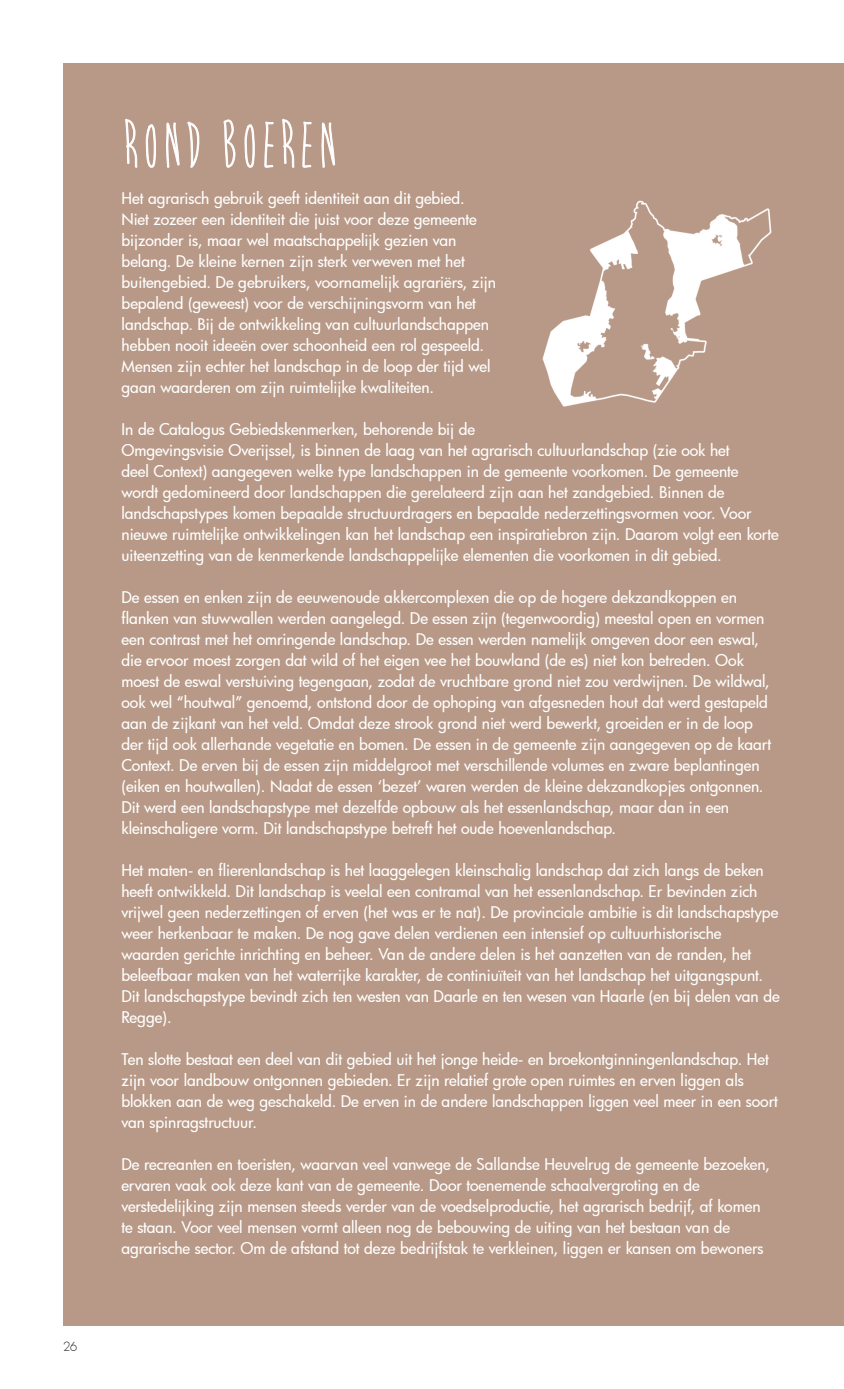
<style>
.page{position:relative;width:844px;height:1389px;background:#fff}
.page>*{position:absolute;margin:0;border:0;box-sizing:border-box;transform-origin:0 0}
.t1{font:66.5px "Brain Flower";color:#fff}
.t2{font:500 15.75px/21px "Futura";letter-spacing:-.005em;color:#fff}
.t3{font:300 12.25px "Futura";color:#231f20}
</style>
<div class="page">
<div style="left:63px;top:63px;width:780px;height:1263px;background:#b89987"></div>
<svg style="left:125px;top:118px;width:13px;height:50px"></svg>
<svg style="left:145px;top:124px;width:11px;height:44px"></svg>
<svg style="left:166px;top:122px;width:14px;height:46px"></svg>
<svg style="left:187px;top:121px;width:13px;height:47px"></svg>
<svg style="left:223px;top:119px;width:13px;height:49px"></svg>
<svg style="left:244px;top:124px;width:11px;height:44px"></svg>
<svg style="left:264px;top:121px;width:10px;height:47px"></svg>
<svg style="left:282px;top:118px;width:13px;height:50px"></svg>
<svg style="left:302px;top:121px;width:10px;height:47px"></svg>
<svg style="left:321px;top:122px;width:14px;height:46px"></svg>
<img style="left:542px;top:200px;width:230px;height:207px">
<p class="t3" style="left:63px;top:1338px;width:16px">26</p>
<h1 class="t1" style="left:122px;top:112px;width:137px">ROND BOEREN</h1>
<p class="t2" style="left:122px;top:188px;width:376px">Het agrarisch gebruik geeft identiteit aan dit gebied.<br>Niet zozeer een identiteit die juist voor deze gemeente bijzonder is, maar wel maatschappelijk gezien van belang. De kleine kernen zijn sterk verweven met het buitengebied. De gebruikers, voornamelijk agrariërs, zijn bepalend (geweest) voor de verschijningsvorm van het landschap. Bij de ontwikkeling van cultuurlandschappen hebben nooit ideeën over schoonheid een rol gespeeld.<br>Mensen zijn echter het landschap in de loop der tijd wel gaan waarderen om zijn ruimtelijke kwaliteiten.</p>
<p class="t2" style="left:121px;top:419px;width:658px">In de Catalogus Gebiedskenmerken, behorende bij de<br>Omgevingsvisie Overijssel, is binnen de laag van het agrarisch cultuurlandschap (zie ook het<br>deel Context) aangegeven welke type landschappen in de gemeente voorkomen. De gemeente wordt gedomineerd door landschappen die gerelateerd zijn aan het zandgebied. Binnen de landschapstypes komen bepaalde structuurdragers en bepaalde nederzettingsvormen voor. Voor nieuwe ruimtelijke ontwikkelingen kan het landschap een inspiratiebron zijn. Daarom volgt een korte uiteenzetting van de kenmerkende landschappelijke elementen die voorkomen in dit gebied.</p>
<p class="t2" style="left:121px;top:587px;width:651px">De essen en enken zijn de eeuwenoude akkercomplexen die op de hogere dekzandkoppen en flanken van stuwwallen werden aangelegd. De essen zijn (tegenwoordig) meestal open en vormen een contrast met het omringende landschap. De essen werden namelijk omgeven door een eswal, die ervoor moest zorgen dat wild of het eigen vee het bouwland (de es) niet kon betreden. Ook moest de eswal verstuiving tegengaan, zodat de vruchtbare grond niet zou verdwijnen. De wildwal, ook wel “houtwal” genoemd, ontstond door de ophoping van afgesneden hout dat werd gestapeld aan de zijkant van het veld. Omdat deze strook grond niet werd bewerkt, groeiden er in de loop der tijd ook allerhande vegetatie en bomen. De essen in de gemeente zijn aangegeven op de kaart Context. De erven bij de essen zijn middelgroot met verschillende volumes en zware beplantingen (eiken en houtwallen). Nadat de essen ‘bezet’ waren werden de kleine dekzandkopjes ontgonnen.<br>Dit werd een landschapstype met dezelfde opbouw als het essenlandschap, maar dan in een kleinschaligere vorm. Dit landschapstype betreft het oude hoevenlandschap.</p>
<p class="t2" style="left:121px;top:860px;width:659px">Het maten- en flierenlandschap is het laaggelegen kleinschalig landschap dat zich langs de beken heeft ontwikkeld. Dit landschap is veelal een contramal van het essenlandschap. Er bevinden zich vrijwel geen nederzettingen of erven (het was er te nat). De provinciale ambitie is dit landschapstype weer herkenbaar te maken. De nog gave delen verdienen een intensief op cultuurhistorische waarden gerichte inrichting en beheer. Van de andere delen is het aanzetten van de randen, het beleefbaar maken van het waterrijke karakter, de continiuïteit van het landschap het uitgangspunt.<br>Dit landschapstype bevindt zich ten westen van Daarle en ten wesen van Haarle (en bij delen van de Regge).</p>
<p class="t2" style="left:121px;top:1049px;width:658px">Ten slotte bestaat een deel van dit gebied uit het jonge heide- en broekontginningenlandschap. Het zijn voor landbouw ontgonnen gebieden. Er zijn relatief grote open ruimtes en erven liggen als blokken aan de weg geschakeld. De erven in de andere landschappen liggen veel meer in een soort van spinragstructuur.</p>
<p class="t2" style="left:121px;top:1154px;width:649px">De recreanten en toeristen, waarvan veel vanwege de Sallandse Heuvelrug de gemeente bezoeken, ervaren vaak ook deze kant van de gemeente. Door toenemende schaalvergroting en de verstedelijking zijn mensen steeds verder van de voedselproductie, het agrarisch bedrijf, af komen te staan. Voor veel mensen vormt alleen nog de bebouwing de uiting van het bestaan van de agrarische sector. Om de afstand tot deze bedrijfstak te verkleinen, liggen er kansen om bewoners</p>
</div>
